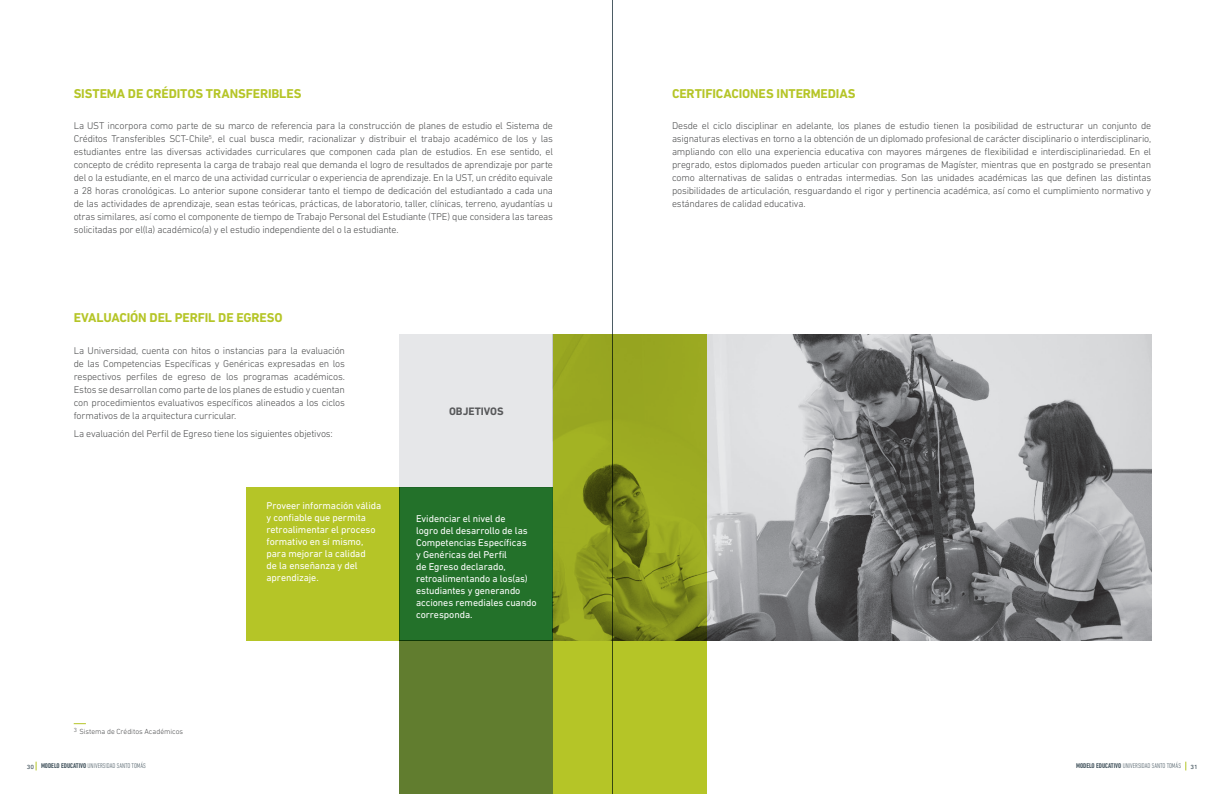
<style>
.page{position:relative;width:1225px;height:794px;background:#fff}
.page>*{position:absolute;margin:0;border:0;box-sizing:border-box;transform-origin:0 0}
.Texto_Normal{font:700 13px "DIN Next LT Pro";letter-spacing:-.01em;color:#b5c527}
.Texto_Normal-2{font:700 11px "DIN Next LT Pro";color:#57585a}
.Texto_Normal-3{font:300 10px/13px "DIN Next LT Pro";letter-spacing:-.02em;color:#4b4c4d;text-align:justify}
.Texto_Normal-4{font:10px/12px "DIN Next LT Pro";letter-spacing:-.005em;color:#fff}
.Texto_Normal-5{font:300 7.5px "DIN Next LT Pro";color:#4b4c4d}
.t1{font:300 condensed 7px "DIN Next LT Pro";color:#4c5c65}
.s1{font-weight:400;font-stretch:normal;font-size:8px}
.s2{font-weight:700}
</style>
<div class="page">
<hr style="left:612px;top:0;width:1px;height:794px;background:#4c5c65">
<div style="left:400px;top:334px;width:153px;height:154px;background:#e6e7e9"></div>
<div style="left:400px;top:641px;width:153px;height:153px;background:#617d2f"></div>
<div style="left:553px;top:334px;width:153px;height:460px;background:#b5c527"></div>
<img style="left:553px;top:334px;width:598px;height:307px">
<div style="left:400px;top:488px;width:153px;height:153px;background:#23712a"></div>
<div style="left:247px;top:488px;width:153px;height:153px;background:#b5c527"></div>
<svg style="left:74px;top:723px;width:12px;height:1px"></svg>
<p class="Texto_Normal" style="left:74px;top:86px;width:229px">SISTEMA DE CRÉDITOS TRANSFERIBLES</p>
<p class="Texto_Normal-3" style="left:74px;top:119px;width:481px">La UST incorpora como parte de su marco de referencia para la construcción de planes de estudio el Sistema de Créditos Transferibles SCT-Chile<sup>5</sup>, el cual busca medir, racionalizar y distribuir el trabajo académico de los y las estudiantes entre las diversas actividades curriculares que componen cada plan de estudios. En ese sentido, el concepto de crédito representa la carga de trabajo real que demanda el logro de resultados de aprendizaje por parte del o la estudiante, en el marco de una actividad curricular o experiencia de aprendizaje. En la UST, un crédito equivale a 28 horas cronológicas. Lo anterior supone considerar tanto el tiempo de dedicación del estudiantado a cada una de las actividades de aprendizaje, sean estas teóricas, prácticas, de laboratorio, taller, clínicas, terreno, ayudantías u otras similares, así como el componente de tiempo de Trabajo Personal del Estudiante (TPE) que considera las tareas solicitadas por el(la) académico(a) y el estudio independiente del o la estudiante.</p>
<p class="Texto_Normal" style="left:74px;top:310px;width:210px">EVALUACIÓN DEL PERFIL DE EGRESO</p>
<p class="Texto_Normal-3" style="left:74px;top:343px;width:273px">La Universidad, cuenta con hitos o instancias para la evaluación de las Competencias Específicas y Genéricas expresadas en los respectivos perfiles de egreso de los programas académicos.<br>Estos se desarrollan como parte de los planes de estudio y cuentan con procedimientos evaluativos específicos alineados a los ciclos formativos de la arquitectura curricular.</p>
<p class="Texto_Normal-3" style="left:74px;top:427px;width:261px">La evaluación del Perfil de Egreso tiene los siguientes objetivos:</p>
<p class="Texto_Normal-4" style="left:266px;top:499px;width:116px">Proveer información válida y confiable que permita retroalimentar el proceso formativo en sí mismo, para mejorar la calidad<br>de la enseñanza y del aprendizaje.</p>
<p class="Texto_Normal-2" style="left:449px;top:405px;width:56px">OBJETIVOS</p>
<p class="Texto_Normal-4" style="left:416px;top:512px;width:122px">Evidenciar el nivel de<br>logro del desarrollo de las<br>Competencias Específicas<br>y Genéricas del Perfil<br>de Egreso declarado, retroalimentando a los(as) estudiantes y generando acciones remediales cuando corresponda.</p>
<p class="Texto_Normal-5" style="left:74px;top:727px;width:111px"><sup>3</sup> Sistema de Créditos Académicos</p>
<p class="Texto_Normal" style="left:672px;top:86px;width:185px">CERTIFICACIONES INTERMEDIAS</p>
<p class="Texto_Normal-3" style="left:672px;top:119px;width:481px">Desde el ciclo disciplinar en adelante, los planes de estudio tienen la posibilidad de estructurar un conjunto de asignaturas electivas en torno a la obtención de un diplomado profesional de carácter disciplinario o interdisciplinario, ampliando con ello una experiencia educativa con mayores márgenes de flexibilidad e interdisciplinariedad. En el pregrado, estos diplomados pueden articular con programas de Magíster, mientras que en postgrado se presentan como alternativas de salidas o entradas intermedias. Son las unidades académicas las que definen las distintas posibilidades de articulación, resguardando el rigor y pertinencia académica, así como el cumplimiento normativo y estándares de calidad educativa.</p>
<p class="t1" style="left:27px;top:762px;width:121px"><span class="s1">30</span> <span class="s2">MODELO EDUCATIVO</span> UNIVERSIDAD SANTO TOMÁS</p>
<p class="t1" style="left:1076px;top:762px;width:123px"><span class="s2">MODELO EDUCATIVO</span> UNIVERSIDAD SANTO TOMÁS <span class="s1">31</span></p>
</div>
